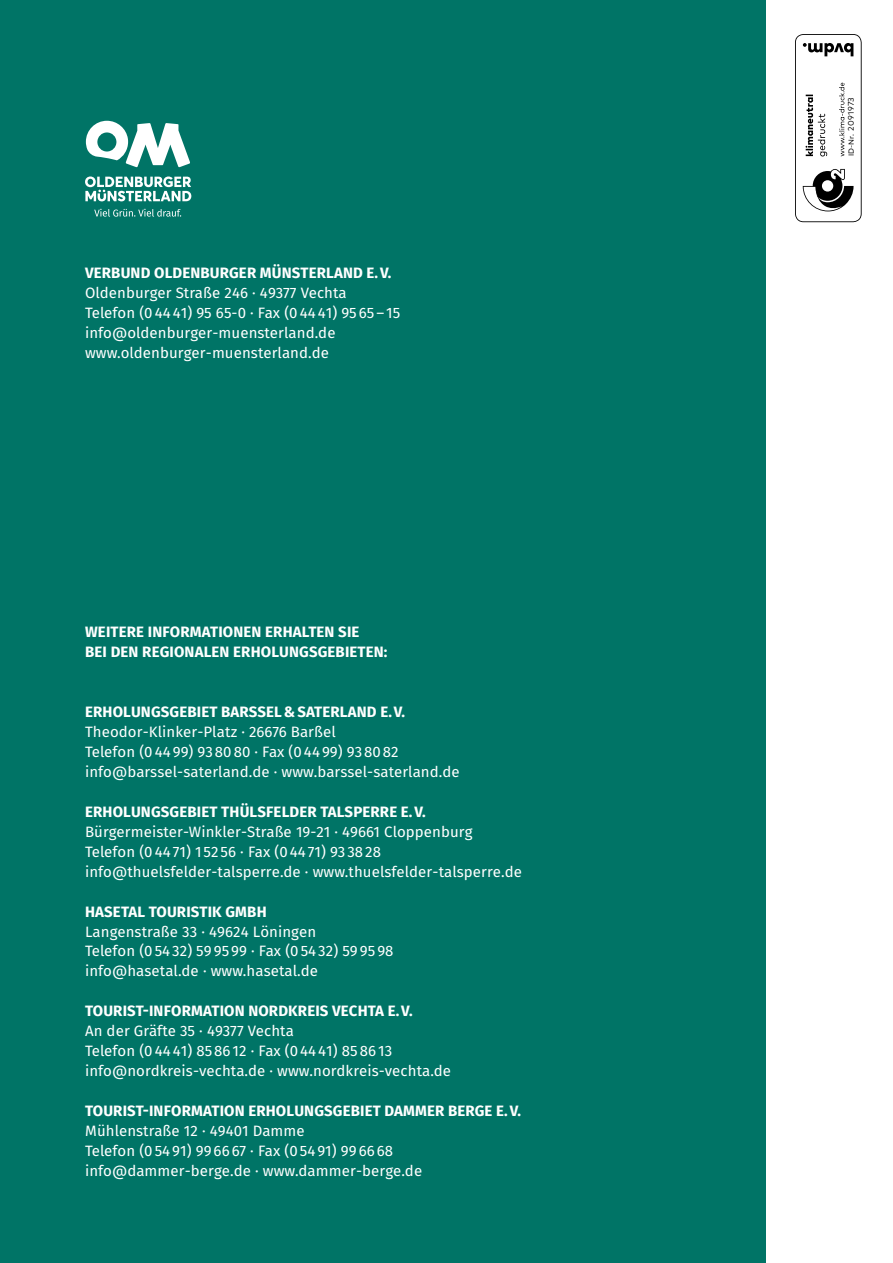
<style>
.page{position:relative;width:893px;height:1263px;background:#fff}
.page>*{position:absolute;margin:0;border:0;box-sizing:border-box;transform-origin:0 0}
.t1{font:15px/20px "Fira Sans";letter-spacing:.005em;color:#fff}
.t2{font:700 15px/20px "Fira Sans";letter-spacing:.01em;color:#fff}
.t3{font:8.1px "Mark Pro";letter-spacing:.05em;color:#000}
.s1{font-family:"Mark OT";font-size:7.35px}
</style>
<div class="page">
<div style="left:0;top:0;width:765px;height:1263px;background:#007466"></div>
<svg style="left:86px;top:121px;width:104px;height:47px"></svg>
<svg style="left:85px;top:176px;width:106px;height:25px"></svg>
<svg style="left:94px;top:209px;width:87px;height:8px"></svg>
<svg style="left:795px;top:34px;width:67px;height:188px"></svg>
<p class="t2" style="left:85px;top:261px;width:308px">VERBUND OLDENBURGER MÜNSTERLAND E.V.</p>
<p class="t1" style="left:85px;top:282px;width:317px">Oldenburger Straße 246 · 49377 Vechta Telefon (044 41) 95 65-0 · Fax (044 41) 95 65 – 15 info@oldenburger-muensterland.de www.oldenburger-muensterland.de</p>
<p class="t2" style="left:85px;top:621px;width:304px">WEITERE INFORMATIONEN ERHALTEN SIE<br>BEI DEN REGIONALEN ERHOLUNGSGEBIETEN:</p>
<p class="t2" style="left:85px;top:701px;width:322px">ERHOLUNGSGEBIET BARSSEL&amp;SATERLAND E.V.</p>
<p class="t1" style="left:85px;top:721px;width:376px">Theodor-Klinker-Platz · 26676 Barßel<br>Telefon (044 99) 938080 · Fax (044 99) 938082 info@barssel-saterland.de · www.barssel-saterland.de</p>
<p class="t2" style="left:85px;top:800px;width:342px">ERHOLUNGSGEBIET THÜLSFELDER TALSPERRE E.V.</p>
<p class="t1" style="left:85px;top:821px;width:438px">Bürgermeister-Winkler-Straße 19-21 · 49661 Cloppenburg<br>Telefon (044 71) 1 52 56 · Fax (044 71) 93 3828 info@thuelsfelder-talsperre.de · www.thuelsfelder-talsperre.de</p>
<p class="t2" style="left:85px;top:900px;width:183px">HASETAL TOURISTIK GMBH</p>
<p class="t1" style="left:85px;top:921px;width:310px">Langenstraße 33 · 49624 Löningen<br>Telefon (054 32) 59 95 99 · Fax (054 32) 59 95 98 info@hasetal.de · www.hasetal.de</p>
<p class="t2" style="left:85px;top:1000px;width:329px">TOURIST-INFORMATION NORDKREIS VECHTA E.V.</p>
<p class="t1" style="left:85px;top:1021px;width:368px">An der Gräfte 35 · 49377 Vechta<br>Telefon (044 41) 8586 12 · Fax (044 41) 8586 13 info@nordkreis-vechta.de · www.nordkreis-vechta.de</p>
<p class="t2" style="left:85px;top:1100px;width:437px">TOURIST-INFORMATION ERHOLUNGSGEBIET DAMMER BERGE E.V.</p>
<p class="t1" style="left:85px;top:1120px;width:339px">Mühlenstraße 12 · 49401 Damme<br>Telefon (054 91) 99 66 67 · Fax (054 91) 99 66 68 info@dammer-berge.de · www.dammer-berge.de</p>
<p class="t3" style="left:845px;top:156px;width:61px;rotate:-90deg"><span class="s1">ID-Nr.</span> 2091973</p>
</div>
